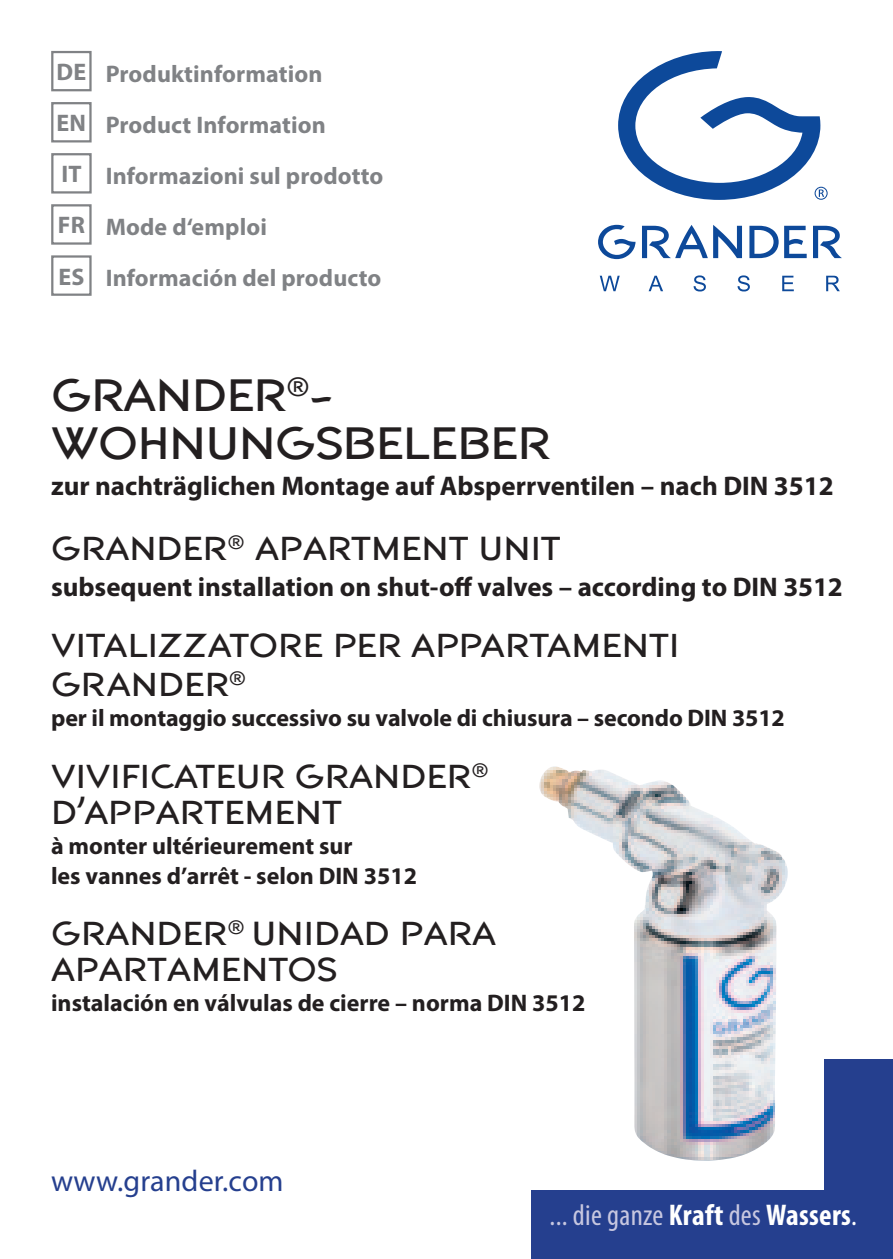
<style>
.page{position:relative;width:893px;height:1259px;background:#fff}
.page>*{position:absolute;margin:0;border:0;box-sizing:border-box;transform-origin:0 0}
.t1{font:45px/48px "Grander";letter-spacing:-.015em;color:#231f20}
.t2{font:33px/36px "Grander";color:#231f20}
.t3{font:condensed 30px "Myriad Pro";letter-spacing:.01em;color:#c7c7e0}
.t4{font:30px "Myriad Pro";letter-spacing:.005em;color:#253f8e}
.t5{font:700 27px "Myriad Pro";color:#231f20}
.t6{font:700 24px/30px "Myriad Pro";color:#231f20}
.t7{font:700 24px/51px "Myriad Pro";letter-spacing:.005em;color:#808285}
.s1{font-weight:700;color:#fff}
.s2{color:#fff}
</style>
<div class="page">
<img style="left:539px;top:766px;width:249px;height:394px">
<div style="left:825px;top:1059px;width:68px;height:200px;background:#253f8e"></div>
<div style="left:531px;top:1191px;width:362px;height:68px;background:#253f8e"></div>
<svg style="left:598px;top:225px;width:37px;height:34px"></svg>
<svg style="left:642px;top:225px;width:100px;height:33px"></svg>
<svg style="left:749px;top:226px;width:58px;height:32px"></svg>
<svg style="left:813px;top:226px;width:29px;height:32px"></svg>
<svg style="left:600px;top:276px;width:20px;height:15px"></svg>
<svg style="left:649px;top:276px;width:14px;height:15px"></svg>
<svg style="left:694px;top:275px;width:12px;height:16px"></svg>
<svg style="left:737px;top:275px;width:13px;height:16px"></svg>
<svg style="left:782px;top:276px;width:12px;height:15px"></svg>
<svg style="left:826px;top:276px;width:14px;height:15px"></svg>
<svg style="left:618px;top:51px;width:210px;height:149px"></svg>
<div style="left:51px;top:51px;width:41px;height:40px;border:2px solid #808285"></div>
<div style="left:51px;top:102px;width:41px;height:40px;border:2px solid #808285"></div>
<div style="left:51px;top:153px;width:41px;height:40px;border:2px solid #808285"></div>
<div style="left:51px;top:204px;width:41px;height:41px;border:2px solid #808285"></div>
<div style="left:51px;top:255px;width:41px;height:41px;border:2px solid #808285"></div>
<p class="t7" style="left:57px;top:46px;width:31px">DE<br>EN<br>IT<br>FR<br>ES</p>
<p class="t7" style="left:106px;top:47px;width:279px">Produktinformation<br>Product Information<br>Informazioni sul prodotto<br>Mode d‘emploi<br>Información del producto</p>
<h1 class="t1" style="left:51px;top:371px;width:501px">GRANDER<sup>®</sup>-<br>WOHNUNGSBELEBER</h1>
<p class="t5" style="left:51px;top:468px;width:784px">zur nachträglichen Montage auf Absperrventilen – nach DIN 3512</p>
<h2 class="t2" style="left:51px;top:530px;width:511px">GRANDER<sup>®</sup> APARTMENT UNIT</h2>
<p class="t5" style="left:51px;top:569px;width:793px">subsequent installation on shut-off valves – according to DIN 3512</p>
<h2 class="t2" style="left:51px;top:626px;width:630px;line-height:39px">VITALIZZATORE PER APPARTAMENTI<br>GRANDER<sup>®</sup></h2>
<p class="t6" style="left:51px;top:702px;width:735px">per il montaggio successivo su valvole di chiusura – secondo DIN 3512</p>
<h2 class="t2" style="left:51px;top:758px;width:440px">VIVIFICATEUR GRANDER<sup>®<br></sup>D’APPARTEMENT</h2>
<p class="t6" style="left:51px;top:830px;width:367px">à monter ultérieurement sur<br>les vannes d’arrêt - selon DIN 3512</p>
<h2 class="t2" style="left:51px;top:915px;width:446px">GRANDER<sup>®</sup> UNIDAD PARA<br>APARTAMENTOS</h2>
<p class="t6" style="left:51px;top:987px;width:536px">instalación en válvulas de cierre – norma DIN 3512</p>
<p class="t4" style="left:51px;top:1162px;width:234px">www.grander.com</p>
<p class="t3" style="left:550px;top:1196px;width:309px">... die ganze <span class="s1">Kraft</span> des <span class="s1">Wassers</span><span class="s2">.</span></p>
</div>
